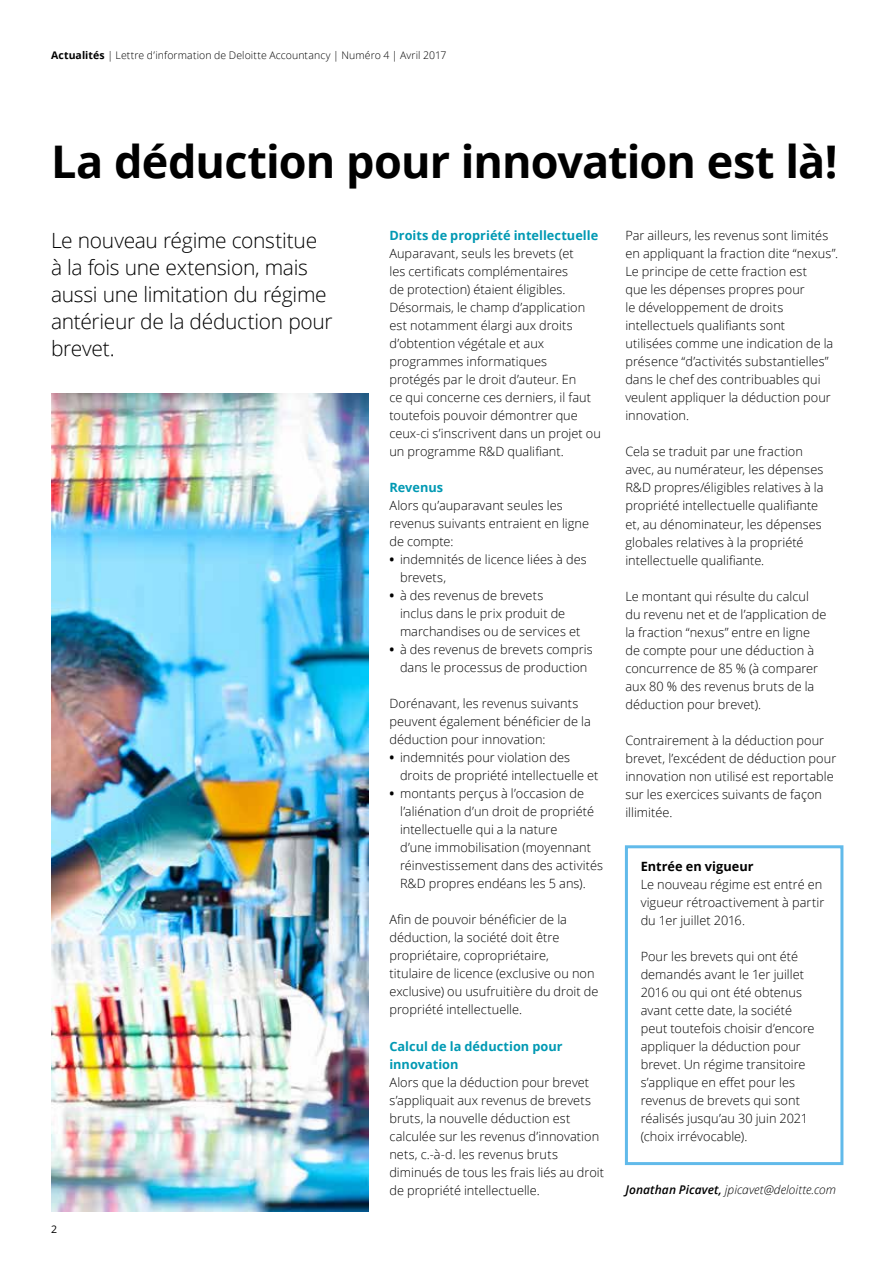
<style>
.page{position:relative;width:893px;height:1263px;background:#fff}
.page>*{position:absolute;margin:0;border:0;box-sizing:border-box;transform-origin:0 0}
.t1{font:700 45px "Open Sans";letter-spacing:-.02em;color:#000}
.t2{font:300 21px/27px "Open Sans";letter-spacing:-.015em;color:#000}
.t3{font:300 12.75px/18px "Open Sans";letter-spacing:.005em;color:#000}
.t4{font:700 12.75px/18px "Open Sans";color:#0099b3}
.t5{font:700 12.75px "Open Sans";letter-spacing:.005em;color:#000}
.t6{font:italic 300 12px "Open Sans";color:#000}
.t7{font:300 10.5px "Open Sans";letter-spacing:.01em;color:#000}
.t8{font:10.5px "Open Sans";color:#000}
.s1{font-weight:700}
.s2{font-weight:600}
</style>
<div class="page">
<img style="left:51px;top:393px;width:317px;height:819px">
<div style="left:625px;top:845px;width:218px;height:320px;border:3px solid #61baea"></div>
<p class="t7" style="left:51px;top:48px;width:397px"><span class="s1">Actualités</span> | Lettre d’information de Deloitte Accountancy | Numéro 4 | Avril 2017</p>
<h1 class="t1" style="left:51px;top:130px;width:788px">La déduction pour innovation est là!</h1>
<h2 class="t2" style="left:51px;top:226px;width:283px">Le nouveau régime constitue à la fois une extension, mais aussi une limitation du régime antérieur de la déduction pour brevet.</h2>
<p class="t8" style="left:51px;top:1222px;width:8px">2</p>
<p class="t4" style="left:389px;top:226px;width:210px">Droits de propriété intellectuelle</p>
<p class="t3" style="left:389px;top:244px;width:213px">Auparavant, seuls les brevets (et<br>les certificats complémentaires<br>de protection) étaient éligibles.<br>Désormais, le champ d’application est notamment élargi aux droits d’obtention végétale et aux programmes informatiques protégés par le droit d’auteur. En<br>ce qui concerne ces derniers, il faut toutefois pouvoir démontrer que ceux-ci s’inscrivent dans un projet ou un programme R&amp;D qualifiant.</p>
<p class="t4" style="left:389px;top:478px;width:55px">Revenus</p>
<p class="t3" style="left:389px;top:496px;width:201px">Alors qu’auparavant seules les revenus suivants entraient en ligne de compte:</p>
<p class="t3" style="left:400px;top:550px;width:188px;text-indent:-11px"><span class="s1">•</span> indemnités de licence liées à des brevets,</p>
<p class="t3" style="left:400px;top:586px;width:182px;text-indent:-11px"><span class="s1">•</span> à des revenus de brevets<br>inclus dans le prix produit de marchandises ou de services et</p>
<p class="t3" style="left:389px;top:640px;width:205px;text-align:center"><span class="s1">•</span> à des revenus de brevets compris dans le processus de production</p>
<p class="t3" style="left:389px;top:694px;width:203px">Dorénavant, les revenus suivants peuvent également bénéficier de la déduction pour innovation:</p>
<p class="t3" style="left:400px;top:748px;width:200px;text-indent:-11px"><span class="s1">•</span> indemnités pour violation des droits de propriété intellectuelle et</p>
<p class="t3" style="left:400px;top:784px;width:205px;text-indent:-11px"><span class="s1">•</span> montants perçus à l’occasion de l’aliénation d’un droit de propriété intellectuelle qui a la nature<br>d’une immobilisation (moyennant réinvestissement dans des activités R&amp;D propres endéans les 5 ans).</p>
<p class="t3" style="left:389px;top:910px;width:211px">Afin de pouvoir bénéficier de la déduction, la société doit être propriétaire, copropriétaire,<br>titulaire de licence (exclusive ou non exclusive) ou usufruitière du droit de propriété intellectuelle.</p>
<p class="t4" style="left:389px;top:1036px;width:175px">Calcul de la déduction pour innovation</p>
<p class="t3" style="left:389px;top:1072px;width:216px">Alors que la déduction pour brevet s’appliquait aux revenus de brevets bruts, la nouvelle déduction est calculée sur les revenus d’innovation nets, c.-à-d. les revenus bruts diminués de tous les frais liés au droit de propriété intellectuelle.</p>
<p class="t3" style="left:625px;top:226px;width:214px">Par ailleurs, les revenus sont limités en appliquant la fraction dite “nexus”.<br>Le principe de cette fraction est<br>que les dépenses propres pour<br>le développement de droits intellectuels qualifiants sont<br>utilisées comme une indication de la présence “d’activités substantielles” dans le chef des contribuables qui veulent appliquer la déduction pour innovation.</p>
<p class="t3" style="left:625px;top:442px;width:200px">Cela se traduit par une fraction avec, au numérateur, les dépenses R&amp;D propres/éligibles relatives à la propriété intellectuelle qualifiante et, au dénominateur, les dépenses globales relatives à la propriété intellectuelle qualifiante.</p>
<p class="t3" style="left:625px;top:586px;width:203px">Le montant qui résulte du calcul du revenu net et de l’application de la fraction “nexus” entre en ligne de compte pour une déduction à concurrence de 85 % (à comparer aux 80 % des revenus bruts de la déduction pour brevet).</p>
<p class="t3" style="left:625px;top:731px;width:212px">Contrairement à la déduction pour brevet, l’excédent de déduction pour innovation non utilisé est reportable sur les exercices suivants de façon illimitée.</p>
<p class="t5" style="left:641px;top:857px;width:115px">Entrée en vigueur</p>
<p class="t3" style="left:641px;top:875px;width:185px">Le nouveau régime est entré en vigueur rétroactivement à partir du 1er juillet 2016.</p>
<p class="t3" style="left:641px;top:947px;width:175px">Pour les brevets qui ont été demandés avant le 1er juillet<br>2016 ou qui ont été obtenus avant cette date, la société peut toutefois choisir d’encore appliquer la déduction pour brevet. Un régime transitoire s’applique en effet pour les revenus de brevets qui sont réalisés jusqu’au 30 juin 2021 (choix irrévocable).</p>
<p class="t6" style="left:625px;top:1182px;width:212px"><span class="s2">Jonathan Picavet,</span> jpicavet@deloitte.com</p>
</div>
